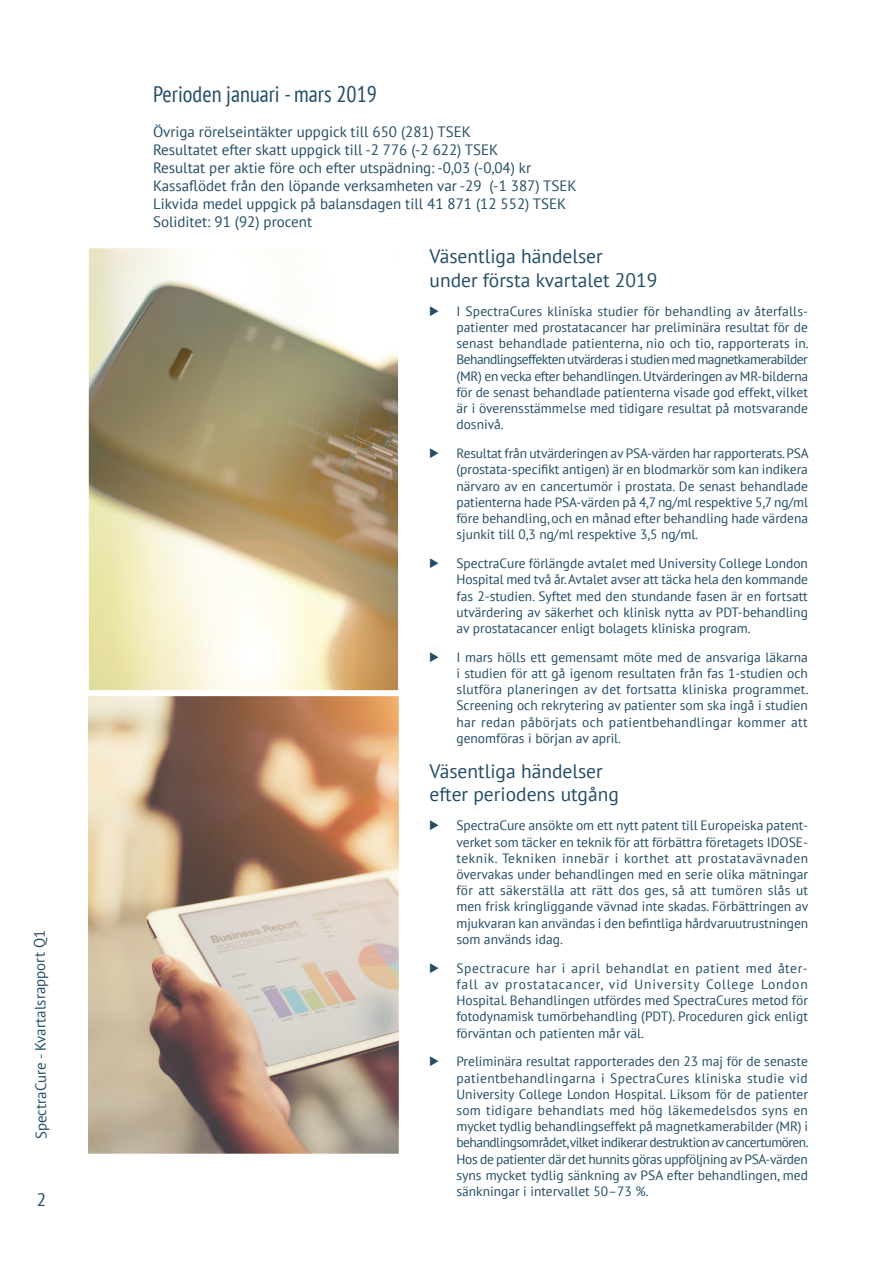
<style>
.page{position:relative;width:893px;height:1263px;background:#fff}
.page>*{position:absolute;margin:0;border:0;box-sizing:border-box;transform-origin:0 0}
.innehåll_rubrik_pkt{font:condensed 22.5px "PT Sans";color:#244d65}
.t1{font:19.5px "PT Sans";color:#244d65}
.t2{font:18px "PT Sans";color:#244d65}
.t3{font:15px "PT Sans";color:#244d65}
.t4{font:13.5px/16.2px "PT Sans";color:#244d65;text-align:justify}
</style>
<div class="page">
<img style="left:90px;top:250px;width:307px;height:440px">
<div style="left:81px;top:241px;width:325px;height:469px;border:8px solid #fff"></div>
<img style="left:89px;top:697px;width:309px;height:456px">
<div style="left:82px;top:690px;width:323px;height:470px;border:6px solid #fff"></div>
<p class="t3" style="left:32px;top:1139px;width:211px;rotate:-91deg">SpectraCure - Kvartalsrapport Q1</p>
<h3 class="t2" style="left:36px;top:1188px;width:11px">2</h3>
<p class="innehåll_rubrik_pkt" style="left:153px;top:80px;width:225px">Perioden januari - mars 2019</p>
<p class="t3" style="left:153px;top:122px;width:319px">Övriga rörelseintäkter uppgick till 650 (281) TSEK</p>
<p class="t3" style="left:153px;top:140px;width:347px">Resultatet efter skatt uppgick till -2 776 (-2 622) TSEK</p>
<p class="t3" style="left:153px;top:158px;width:380px">Resultat per aktie före och efter utspädning: -0,03 (-0,04) kr</p>
<p class="t3" style="left:153px;top:176px;width:425px">Kassaflödet från den löpande verksamheten var -29 (-1 387) TSEK</p>
<p class="t3" style="left:153px;top:194px;width:415px">Likvida medel uppgick på balansdagen till 41 871 (12 552) TSEK</p>
<p class="t3" style="left:153px;top:212px;width:161px">Soliditet: 91 (92) procent</p>
<p class="t1" style="left:429px;top:244px;width:175px">Väsentliga händelser</p>
<p class="t1" style="left:429px;top:267px;width:229px">under första kvartalet 2019</p>
<p class="t4" style="left:456px;top:303px;width:354px">I SpectraCures kliniska studier för behandling av återfalls&shy;patienter med prostatacancer har preliminära resultat för de senast behandlade patienterna, nio och tio, rapporterats in.<br>Behandlingseffekten utvärderas i studien med magnetkamerabilder (MR) en vecka efter behandlingen. Utvärderingen av MR-bilderna för de senast behandlade patienterna visade god effekt, vilket är i överensstämmelse med tidigare resultat på motsvarande dosnivå.</p>
<p class="t4" style="left:456px;top:445px;width:354px">Resultat från utvärderingen av PSA-värden har rapporterats. PSA (prostata-specifikt antigen) är en blodmarkör som kan indikera närvaro av en cancertumör i prostata. De senast behandlade patienterna hade PSA-värden på 4,7 ng/ml respektive 5,7 ng/ml före behandling, och en månad efter behandling hade värdena sjunkit till 0,3 ng/ml respektive 3,5 ng/ml.</p>
<p class="t4" style="left:456px;top:555px;width:353px">SpectraCure förlängde avtalet med University College London Hospital med två år. Avtalet avser att täcka hela den kommande fas 2-studien. Syftet med den stundande fasen är en fortsatt utvärdering av säkerhet och klinisk nytta av PDT-behandling av prostatacancer enligt bolagets kliniska program.</p>
<p class="t4" style="left:456px;top:649px;width:354px">I mars hölls ett gemensamt möte med de ansvariga läkarna i studien för att gå igenom resultaten från fas 1-studien och slutföra planeringen av det fortsatta kliniska programmet.<br>Screening och rekrytering av patienter som ska ingå i studien har redan påbörjats och patientbehandlingar kommer att genomföras i början av april.</p>
<p class="t1" style="left:429px;top:758px;width:175px">Väsentliga händelser</p>
<p class="t1" style="left:429px;top:782px;width:191px">efter periodens utgång</p>
<p class="t4" style="left:456px;top:817px;width:353px">SpectraCure ansökte om ett nytt patent till Europeiska patent&shy;verket som täcker en teknik för att förbättra företagets IDOSE&shy;teknik. Tekniken innebär i korthet att prostatavävnaden övervakas under behandlingen med en serie olika mätningar för att säkerställa att rätt dos ges, så att tumören slås ut men frisk kringliggande vävnad inte skadas. Förbättringen av mjukvaran kan användas i den befintliga hårdvaruutrustningen som används idag.</p>
<p class="t4" style="left:456px;top:959px;width:353px">Spectracure har i april behandlat en patient med åter&shy;fall av prostatacancer, vid University College London Hospital. Behandlingen utfördes med SpectraCures metod för fotodynamisk tumörbehandling (PDT). Proceduren gick enligt förväntan och patienten mår väl.</p>
<p class="t4" style="left:456px;top:1053px;width:354px">Preliminära resultat rapporterades den 23 maj för de senaste patientbehandlingarna i SpectraCures kliniska studie vid University College London Hospital. Liksom för de patienter som tidigare behandlats med hög läkemedelsdos syns en mycket tydlig behandlingseffekt på magnetkamerabilder (MR) i behandlingsområdet,vilket indikerar destruktion av cancertumören.<br>Hos de patienter där det hunnits göras uppföljning av PSA-värden syns mycket tydlig sänkning av PSA efter behandlingen, med sänkningar i intervallet 50–73 %.</p>
</div>
